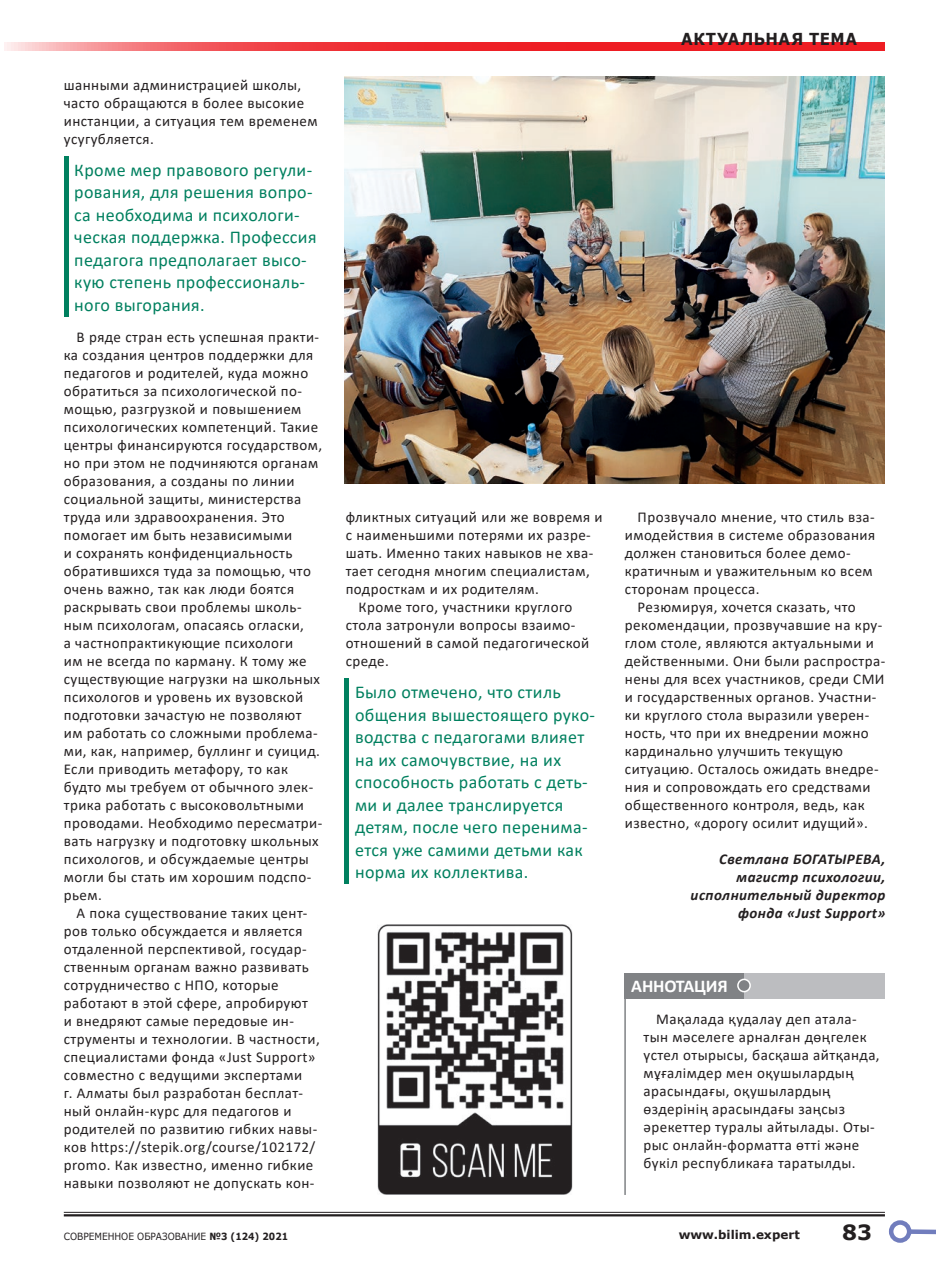
<style>
.page{position:relative;width:936px;height:1263px;background:#fff}
.page>*{position:absolute;margin:0;border:0;box-sizing:border-box;transform-origin:0 0}
.t1{font:700 21px "Verdana";color:#231f20}
.t2{font:18px/22.5px "Calibri";letter-spacing:.02em;color:#00805f}
.t3{font:700 18px "Calibri";letter-spacing:-.01em;color:#fff}
.t4{font:700 16.5px "Verdana";letter-spacing:.04em;color:#231f20;scale:.91 1}
.t5{font:15px/18px "Calibri";letter-spacing:.03em;color:#231f20}
.t6{font:italic 700 15px/18px "Calibri";letter-spacing:.03em;color:#231f20;text-align:right}
.t7{font:700 12px "Verdana";color:#231f20}
.t8{font:9.9px "Verdana";color:#231f20;scale:.91 1}
.s1{font-weight:700}
</style>
<div class="page">
<hr style="left:64px;top:156px;width:4px;height:161px;background:#00805f">
<div style="left:344px;top:679px;width:5px;height:205px;background:#00805f"></div>
<img style="left:344px;top:77px;width:540px;height:407px">
<img style="left:377px;top:925px;width:195px;height:270px">
<hr style="left:624px;top:997px;width:1px;height:198px;background:#808285">
<div style="left:624px;top:973px;width:120px;height:25px;background:#808285"></div>
<div style="left:744px;top:973px;width:140px;height:25px;background:#bcbdc0"></div>
<div style="left:737px;top:979px;width:13px;height:13px;background:#808285;border-radius:50%"></div>
<div style="left:737px;top:979px;width:13px;height:13px;border:2px solid #fff;border-radius:50%"></div>
<hr style="left:64px;top:1212px;width:820px;height:1px;background:#231f20">
<hr style="left:64px;top:1214px;width:820px;height:2px;background:#231f20">
<div style="left:909px;top:1229px;width:26px;height:5px;background:#717dbd"></div>
<div style="left:888px;top:1220px;width:23px;height:23px;border:4px solid #717dbd;border-radius:50%"></div>
<svg style="left:4px;top:43px;width:880px;height:8px;background:#f04045"></svg>
<p class="t5" style="left:64px;top:76px;width:255px">шанными администрацией школы, часто обращаются в более высокие инстанции, а ситуация тем временем усугубляется.</p>
<p class="t2" style="left:74px;top:158px;width:244px">Кроме мер правового регули&shy;рования, для решения вопро&shy;са необходима и психологи&shy;ческая поддержка. Профессия педагога предполагает высо&shy;кую степень профессиональ&shy;ного выгорания.</p>
<p class="t5" style="left:64px;top:328px;width:260px;text-indent:13px">В ряде стран есть успешная практи&shy;ка создания центров поддержки для педагогов и родителей, куда можно обратиться за психологической по&shy;мощью, разгрузкой и повышением психологических компетенций. Такие центры финансируются государством, но при этом не подчиняются органам образования, а созданы по линии социальной защиты, министерства труда или здравоохранения. Это помогает им быть независимыми<br>и сохранять конфиденциальность обратившихся туда за помощью, что очень важно, так как люди боятся раскрывать свои проблемы школь&shy;ным психологам, опасаясь огласки,<br>а частнопрактикующие психологи<br>им не всегда по карману. К тому же существующие нагрузки на школьных психологов и уровень их вузовской подготовки зачастую не позволяют им работать со сложными проблема&shy;ми, как, например, буллинг и суицид.<br>Если приводить метафору, то как будто мы требуем от обычного элек&shy;трика работать с высоковольтными проводами. Необходимо пересматри&shy;вать нагрузку и подготовку школьных психологов, и обсуждаемые центры могли бы стать им хорошим подспо&shy;рьем.</p>
<p class="t5" style="left:64px;top:904px;width:257px;text-indent:13px">А пока существование таких цент&shy;ров только обсуждается и является отдаленной перспективой, государ&shy;ственным органам важно развивать сотрудничество с НПО, которые работают в этой сфере, апробируют<br>и внедряют самые передовые ин&shy;струменты и технологии. В частности, специалистами фонда «Just Support» совместно с ведущими экспертами<br>г. Алматы был разработан бесплат&shy;ный онлайн-курс для педагогов и родителей по развитию гибких навы&shy;ков https://stepik.org/course/102172/ promo. Как известно, именно гибкие навыки позволяют не допускать кон-</p>
<p class="t4" style="left:681px;top:27px;width:195px">АКТУАЛЬНАЯ ТЕМА</p>
<p class="t5" style="left:345px;top:508px;width:258px">фликтных ситуаций или же вовремя и</p>
<p class="t5" style="left:345px;top:526px;width:247px">с наименьшими потерями их разре-</p>
<p class="t5" style="left:345px;top:544px;width:249px">шать. Именно таких навыков не хва-</p>
<p class="t5" style="left:345px;top:562px;width:246px">тает сегодня многим специалистам,</p>
<p class="t5" style="left:345px;top:580px;width:195px">подросткам и их родителям.</p>
<p class="t5" style="left:358px;top:598px;width:215px">Кроме того, участники круглого</p>
<p class="t5" style="left:345px;top:616px;width:231px">стола затронули вопросы взаимо-</p>
<p class="t5" style="left:345px;top:634px;width:245px">отношений в самой педагогической</p>
<p class="t5" style="left:345px;top:652px;width:45px">среде.</p>
<p class="t2" style="left:355px;top:680px;width:241px">Было отмечено, что стиль общения вышестоящего руко&shy;водства с педагогами влияет на их самочувствие, на их способность работать с деть&shy;ми и далее транслируется детям, после чего перенима&shy;ется уже самими детьми как норма их коллектива.</p>
<p class="t5" style="left:625px;top:508px;width:252px;text-indent:13px">Прозвучало мнение, что стиль вза&shy;имодействия в системе образования должен становиться более демо&shy;кратичным и уважительным ко всем сторонам процесса.</p>
<p class="t5" style="left:625px;top:598px;width:262px;text-indent:13px">Резюмируя, хочется сказать, что рекомендации, прозвучавшие на кру&shy;глом столе, являются актуальными и действенными. Они были распростра&shy;нены для всех участников, среди СМИ и государственных органов. Участни&shy;ки круглого стола выразили уверен&shy;ность, что при их внедрении можно кардинально улучшить текущую ситуацию. Осталось ожидать внедре&shy;ния и сопровождать его средствами общественного контроля, ведь, как известно, «дорогу осилит идущий».</p>
<p class="t6" style="left:690px;top:850px;width:196px">Светлана БОГАТЫРЕВА, магистр психологии, исполнительный директор фонда «Just Support»</p>
<p class="t3" style="left:631px;top:973px;width:98px">АННОТАЦИЯ</p>
<p class="t5" style="left:643px;top:1010px;width:238px;text-indent:13px">Мақалада қудалау деп атала&shy;тын мәселеге арналған дөңгелек үстел отырысы, басқаша айтқанда, мұғалімдер мен оқушылардың арасындағы, оқушылардың өздерінің арасындағы заңсыз әрекеттер туралы айтылады. Оты&shy;рыс онлайн-форматта өтті және бүкіл республикаға таратылды.</p>
<p class="t8" style="left:64px;top:1229px;width:248px">СОВРЕМЕННОЕ ОБРАЗОВАНИЕ <span class="s1">№3 (124) 2021</span></p>
<p class="t7" style="left:678px;top:1226px;width:123px">www.bilim.expert</p>
<h1 class="t1" style="left:842px;top:1217px;width:31px">83</h1>
</div>
